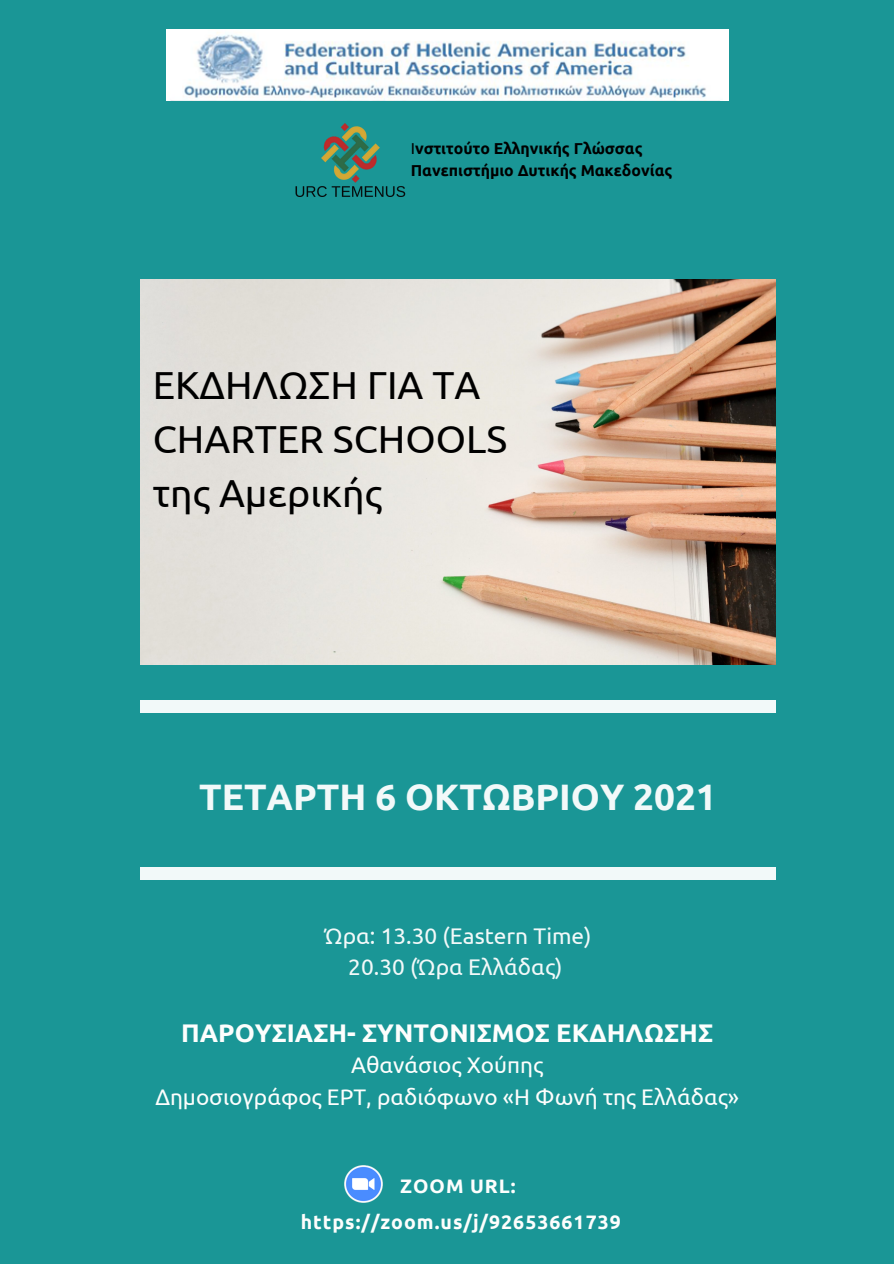
<style>
.page{position:relative;width:894px;height:1264px;background:#fff}
.page>*{position:absolute;margin:0;border:0;box-sizing:border-box;transform-origin:0 0}
.t1{font:39px/54px "Ubuntu";color:#000}
.t2{font:700 36.75px "Ubuntu";color:#f2f9f9}
.t3{font:700 25.5px "Ubuntu";color:#fdfefd}
.t4{font:22.65px "Ubuntu";color:#f2f9f9}
.t5{font:22.5px "Ubuntu";color:#fdfefd}
.t6{font:700 19.5px "Ubuntu";letter-spacing:.05em;color:#fdfefd}
.t7{font:700 15.75px "Ubuntu";color:#000}
.s1{font-weight:400}
</style>
<div class="page">
<div style="left:0;top:0;width:893px;height:1263px;background:#1a9696"></div>
<div style="left:140px;top:867px;width:635px;height:13px;background:#f2f9f9"></div>
<div style="left:140px;top:700px;width:635px;height:12px;background:#f2f9f9"></div>
<img style="left:140px;top:279px;width:635px;height:385px">
<img style="left:166px;top:30px;width:562px;height:70px">
<img style="left:295px;top:124px;width:111px;height:73px">
<img style="left:345px;top:1165px;width:37px;height:37px">
<p class="t7" style="left:410px;top:140px;width:233px"><span class="s1">Ι</span>νστιτούτο Ελληνικής Γλώσσας</p>
<p class="t7" style="left:410px;top:161px;width:263px">Πανεπιστήμιο Δυτικής Μακεδονίας</p>
<p class="t1" style="left:153px;top:357px;width:356px">ΕΚΔΗΛΩΣΗ ΓΙΑ ΤΑ<br>CHARTER SCHOOLS</p>
<p class="t1" style="left:153px;top:465px;width:231px">της Αμερικής</p>
<p class="t2" style="left:199px;top:775px;width:519px">ΤΕΤΑΡΤΗ 6 ΟΚΤΩΒΡΙΟΥ 2021</p>
<p class="t4" style="left:324px;top:922px;width:268px">Ώρα: 13.30 (Eastern Time)</p>
<p class="t4" style="left:348px;top:954px;width:216px">20.30 (Ώρα Ελλάδας)</p>
<p class="t3" style="left:181px;top:1017px;width:533px">ΠΑΡΟΥΣΙΑΣΗ- ΣΥΝΤΟΝΙΣΜΟΣ ΕΚΔΗΛΩΣΗΣ</p>
<p class="t5" style="left:351px;top:1052px;width:194px">Αθανάσιος Χούπης</p>
<p class="t5" style="left:155px;top:1083px;width:585px">Δημοσιογράφος ΕΡΤ, ραδιόφωνο «Η Φωνή της Ελλάδας»</p>
<p class="t6" style="left:400px;top:1175px;width:117px">ZOOM URL:</p>
<p class="t6" style="left:301px;top:1211px;width:321px">https://zoom.us/j/92653661739</p>
</div>
